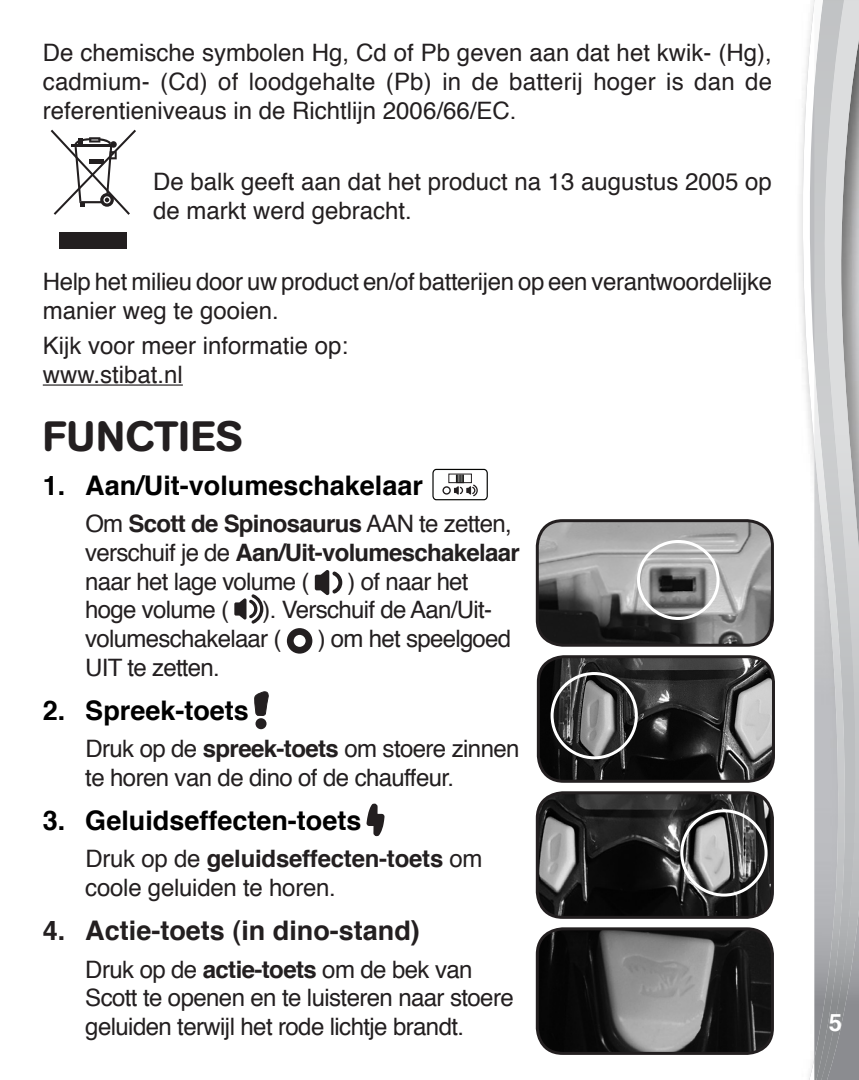
<style>
.page{position:relative;width:859px;height:1080px;background:#fff}
.page>*{position:absolute;margin:0;border:0;box-sizing:border-box;transform-origin:0 0}
.t1{font:500 42px "AG Book Rounded";letter-spacing:.02em;color:#231f20}
.body{font:700 27px "Helvetica";color:#000}
.body-2{font:700 27px "Helvetica";color:#231f20}
.Body_text{font:24px/28.8px "Helvetica";color:#231f20}
.little_title{font:24px/28.8px "Helvetica";letter-spacing:-.03em;color:#231f20}
.body-3{font:24px/28.8px "Helvetica";letter-spacing:-.025em;color:#231f20}
.little_title-2{font:24px/28.8px "Helvetica";letter-spacing:-.01em;color:#231f20}
.LF_Title_01{font:24px "Helvetica";color:#231f20}
.t2{font:700 24px "Helvetica";color:#fff}
.s1{font-weight:700}
</style>
<div class="page">
<div style="left:432px;top:469px;width:56px;height:31px;border:1px solid #040503;border-radius:4px"></div>
<svg style="left:444px;top:476px;width:34px;height:20px"></svg>
<div style="left:448px;top:474px;width:24px;height:9px;border:1px solid #231f20"></div>
<img style="left:537px;top:930px;width:234px;height:122px">
<div style="left:536px;top:927px;width:238px;height:128px;border:3px solid #231f20;border-radius:26px"></div>
<img style="left:538px;top:658px;width:234px;height:122px">
<div style="left:537px;top:655px;width:238px;height:128px;border:3px solid #231f20;border-radius:26px"></div>
<div style="left:551px;top:672px;width:87px;height:87px;border:3px solid #fff;border-radius:50%"></div>
<img style="left:537px;top:794px;width:234px;height:122px">
<div style="left:536px;top:791px;width:238px;height:128px;border:3px solid #231f20;border-radius:26px"></div>
<div style="left:680px;top:809px;width:87px;height:88px;border:3px solid #fff;border-radius:50%"></div>
<img style="left:537px;top:522px;width:234px;height:122px">
<div style="left:536px;top:519px;width:238px;height:128px;border:3px solid #231f20;border-radius:26px"></div>
<div style="left:637px;top:540px;width:82px;height:80px;border:3px solid #fff;border-radius:50%"></div>
<svg style="left:254px;top:691px;width:15px;height:25px"></svg>
<div style="left:257px;top:720px;width:8px;height:8px;background:#231f20;border-radius:50%"></div>
<div style="left:255px;top:718px;width:12px;height:11px;border:3px solid #231f20;border-radius:50%"></div>
<svg style="left:366px;top:804px;width:19px;height:33px"></svg>
<svg style="left:802px;top:0;width:12px;height:1080px"></svg>
<img style="left:858px;top:3px;width:1px;height:1077px">
<img style="left:847px;top:3px;width:11px;height:1077px">
<svg style="left:847px;top:0;width:12px;height:3px"></svg>
<img style="left:814px;top:0;width:33px;height:1080px">
<hr style="left:43px;top:384px;width:140px;height:2px;background:#231f20">
<svg style="left:315px;top:570px;width:27px;height:25px"></svg>
<svg style="left:234px;top:594px;width:29px;height:30px"></svg>
<svg style="left:286px;top:628px;width:27px;height:26px"></svg>
<div style="left:60px;top:232px;width:67px;height:17px;background:#231f20"></div>
<svg style="left:51px;top:130px;width:85px;height:85px"></svg>
<p class="Body_text" style="left:43px;top:40px;width:731px;text-align:justify">De chemische symbolen Hg, Cd of Pb geven aan dat het kwik- (Hg), cadmium- (Cd) of loodgehalte (Pb) in de batterij hoger is dan de referentieniveaus in de Richtlijn 2006/66/EC.</p>
<p class="Body_text" style="left:153px;top:169px;width:620px">De balk geeft aan dat het product na 13 augustus 2005 op de markt werd gebracht.</p>
<p class="Body_text" style="left:43px;top:269px;width:731px">Help het milieu door uw product en/of batterijen op een verantwoordelijke manier weg te gooien.</p>
<p class="Body_text" style="left:43px;top:333px;width:307px">Kijk voor meer informatie op:</p>
<p class="LF_Title_01" style="left:43px;top:359px;width:142px">www.stibat.nl</p>
<p class="t1" style="left:43px;top:411px;width:201px">FUNCTIES</p>
<p class="body" style="left:43px;top:467px;width:382px">1. Aan/Uit-volumeschakelaar</p>
<p class="little_title" style="left:85px;top:511px;width:436px">Om <span class="s1">Scott de Spinosaurus</span> AAN te zetten, verschuif je de <span class="s1">Aan/Uit-volumeschakelaar </span>naar het lage volume (</p>
<p class="little_title" style="left:348px;top:568px;width:123px">) of naar het</p>
<p class="little_title" style="left:85px;top:597px;width:408px;text-indent:177px">). Verschuif de Aan/Uit&shy;volumeschakelaar (</p>
<p class="little_title" style="left:85px;top:597px;width:145px">hoge volume (</p>
<p class="little_title" style="left:318px;top:626px;width:195px">) om het speelgoed</p>
<p class="little_title" style="left:85px;top:655px;width:136px">UIT te zetten.</p>
<p class="body" style="left:43px;top:692px;width:208px">2. Spreek-toets</p>
<p class="little_title" style="left:85px;top:736px;width:436px">Druk op de <span class="s1">spreek-toets</span> om stoere zinnen te horen van de dino of de chauffeur.</p>
<p class="body" style="left:43px;top:802px;width:320px">3. Geluidseffecten-toets</p>
<p class="little_title-2" style="left:85px;top:846px;width:399px">Druk op de <span class="s1">geluidseffecten-toets</span> om coole geluiden te horen.</p>
<p class="body-2" style="left:43px;top:912px;width:379px">4. Actie-toets (in dino-stand)</p>
<p class="body-3" style="left:85px;top:956px;width:430px">Druk op de <span class="s1">actie-toets</span> om de bek van<br>Scott te openen en te luisteren naar stoere geluiden terwijl het rode lichtje brandt.</p>
<p class="t2" style="left:829px;top:1006px;width:15px">5</p>
</div>
